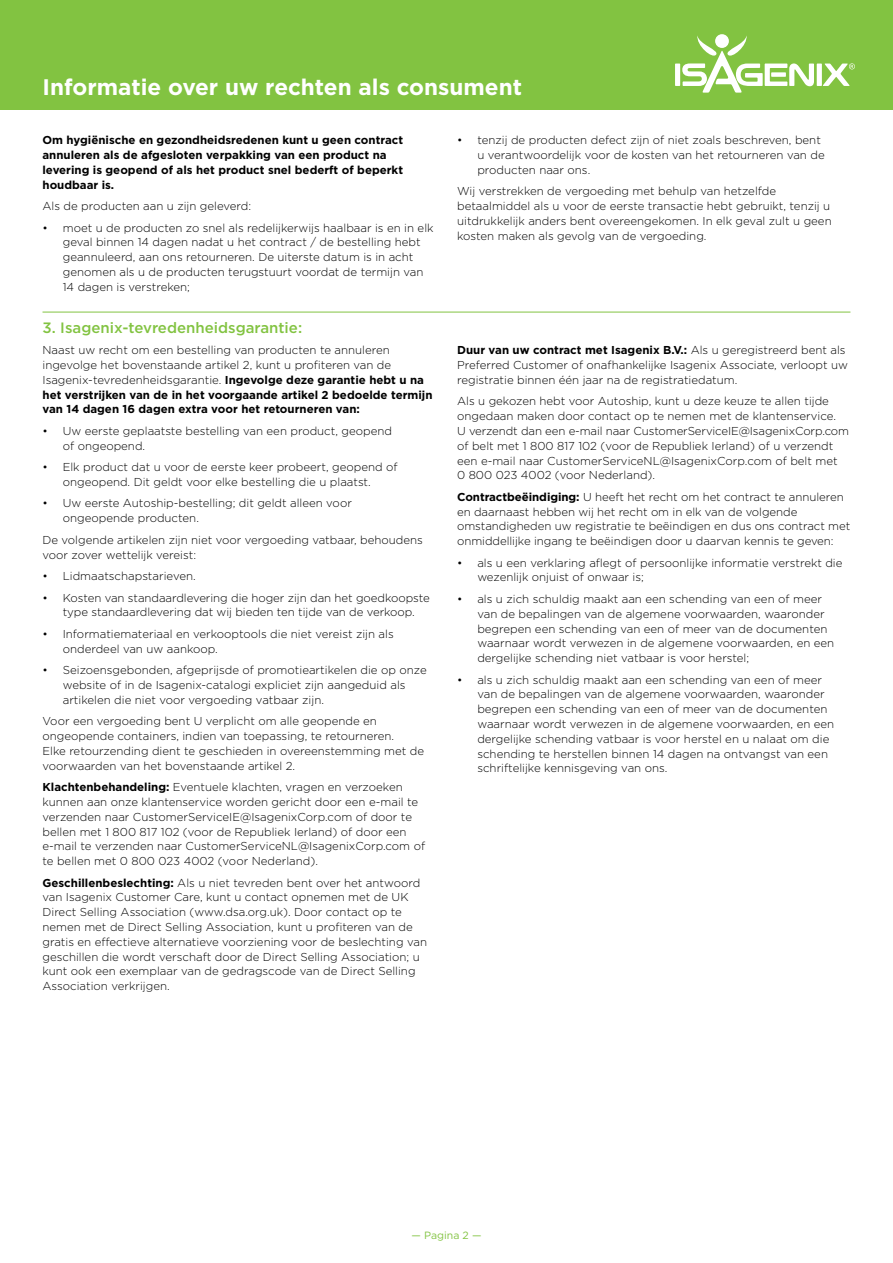
<style>
.page{position:relative;width:893px;height:1263px;background:#fff}
.page>*{position:absolute;margin:0;border:0;box-sizing:border-box;transform-origin:0 0}
.t1{font:700 22.5px "Gotham";color:#fff}
.t2{font:500 15px "Gotham";color:#82c341}
.t3{font:300 11.55px/14.9px "Gotham";color:#000}
.t4{font:700 11.55px/14.9px "Gotham";color:#000}
.t5{font:10.5px "Gotham";color:#82c341}
.s1{font-weight:700}
</style>
<div class="page">
<div style="left:0;top:0;width:893px;height:110px;background:#82c341"></div>
<div style="left:675px;top:64px;width:5px;height:22px;background:#fff"></div>
<div style="left:817px;top:64px;width:5px;height:22px;background:#fff"></div>
<svg style="left:682px;top:35px;width:132px;height:58px"></svg>
<svg style="left:823px;top:63px;width:32px;height:23px"></svg>
<hr style="left:43px;top:312px;width:807px;height:1px;background:#82c341">
<h1 class="t1" style="left:43px;top:72px;width:481px">Informatie over uw rechten als consument</h1>
<p class="t4" style="left:43px;top:133px;width:362px">Om hygiënische en gezondheidsredenen kunt u geen contract annuleren als de afgesloten verpakking van een product na levering is geopend of als het product snel bederft of beperkt houdbaar is.</p>
<p class="t3" style="left:43px;top:198px;width:210px">Als de producten aan u zijn geleverd:</p>
<p class="t3" style="left:63px;top:220px;width:372px;text-indent:-20px">• moet u de producten zo snel als redelijkerwijs haalbaar is en in elk geval binnen 14 dagen nadat u het contract / de bestelling hebt geannuleerd, aan ons retourneren. De uiterste datum is in acht genomen als u de producten terugstuurt voordat de termijn van 14 dagen is verstreken;</p>
<p class="t2" style="left:43px;top:318px;width:261px">3. Isagenix-tevredenheidsgarantie:</p>
<p class="t3" style="left:43px;top:342px;width:391px">Naast uw recht om een bestelling van producten te annuleren ingevolge het bovenstaande artikel 2, kunt u profiteren van de Isagenix-tevredenheidsgarantie. <span class="s1">Ingevolge deze garantie hebt u na het verstrijken van de in het voorgaande artikel 2 bedoelde termijn van 14 dagen 16 dagen extra voor het retourneren van:</span></p>
<p class="t3" style="left:63px;top:423px;width:331px;text-indent:-20px">• Uw eerste geplaatste bestelling van een product, geopend of ongeopend.</p>
<p class="t3" style="left:43px;top:459px;width:357px;text-align:center">• Elk product dat u voor de eerste keer probeert, geopend of ongeopend. Dit geldt voor elke bestelling die u plaatst.</p>
<p class="t3" style="left:63px;top:496px;width:291px;text-indent:-20px">• Uw eerste Autoship-bestelling; dit geldt alleen voor ongeopende producten.</p>
<p class="t3" style="left:43px;top:532px;width:382px">De volgende artikelen zijn niet voor vergoeding vatbaar, behoudens voor zover wettelijk vereist:</p>
<p class="t3" style="left:43px;top:568px;width:155px">• Lidmaatschapstarieven.</p>
<p class="t3" style="left:43px;top:590px;width:389px;text-align:center">• Kosten van standaardlevering die hoger zijn dan het goedkoopste type standaardlevering dat wij bieden ten tijde van de verkoop.</p>
<p class="t3" style="left:63px;top:626px;width:332px;text-indent:-20px">• Informatiemateriaal en verkooptools die niet vereist zijn als onderdeel van uw aankoop.</p>
<p class="t3" style="left:63px;top:662px;width:365px;text-indent:-20px">• Seizoensgebonden, afgeprijsde of promotieartikelen die op onze website of in de Isagenix-catalogi expliciet zijn aangeduid als artikelen die niet voor vergoeding vatbaar zijn.</p>
<p class="t3" style="left:43px;top:713px;width:383px">Voor een vergoeding bent U verplicht om alle geopende en ongeopende containers, indien van toepassing, te retourneren.<br>Elke retourzending dient te geschieden in overeenstemming met de voorwaarden van het bovenstaande artikel 2.</p>
<p class="t3" style="left:43px;top:779px;width:384px"><span class="s1">Klachtenbehandeling:</span> Eventuele klachten, vragen en verzoeken kunnen aan onze klantenservice worden gericht door een e-mail te verzenden naar CustomerServiceIE@IsagenixCorp.com of door te bellen met 1 800 817 102 (voor de Republiek Ierland) of door een e-mail te verzenden naar CustomerServiceNL@IsagenixCorp.com of te bellen met 0 800 023 4002 (voor Nederland).</p>
<p class="t3" style="left:43px;top:875px;width:386px"><span class="s1">Geschillenbeslechting:</span> Als u niet tevreden bent over het antwoord van Isagenix Customer Care, kunt u contact opnemen met de UK Direct Selling Association (www.dsa.org.uk). Door contact op te nemen met de Direct Selling Association, kunt u profiteren van de gratis en effectieve alternatieve voorziening voor de beslechting van geschillen die wordt verschaft door de Direct Selling Association; u kunt ook een exemplaar van de gedragscode van de Direct Selling Association verkrijgen.</p>
<p class="t3" style="left:477px;top:132px;width:349px;text-indent:-20px">• tenzij de producten defect zijn of niet zoals beschreven, bent u verantwoordelijk voor de kosten van het retourneren van de producten naar ons.</p>
<p class="t3" style="left:457px;top:183px;width:376px">Wij verstrekken de vergoeding met behulp van hetzelfde betaalmiddel als u voor de eerste transactie hebt gebruikt, tenzij u uitdrukkelijk anders bent overeengekomen. In elk geval zult u geen kosten maken als gevolg van de vergoeding.</p>
<p class="t3" style="left:457px;top:342px;width:392px"><span class="s1">Duur van uw contract met Isagenix B.V.:</span> Als u geregistreerd bent als<br>Preferred Customer of onafhankelijke Isagenix Associate, verloopt uw registratie binnen één jaar na de registratiedatum.</p>
<p class="t3" style="left:457px;top:394px;width:393px">Als u gekozen hebt voor Autoship, kunt u deze keuze te allen tijde ongedaan maken door contact op te nemen met de klantenservice.<br>U verzendt dan een e-mail naar CustomerServiceIE@IsagenixCorp.com of belt met 1 800 817 102 (voor de Republiek Ierland) of u verzendt een e-mail naar CustomerServiceNL@IsagenixCorp.com of belt met<br>0 800 023 4002 (voor Nederland).</p>
<p class="t3" style="left:457px;top:489px;width:395px"><span class="s1">Contractbeëindiging:</span> U heeft het recht om het contract te annuleren en daarnaast hebben wij het recht om in elk van de volgende omstandigheden uw registratie te beëindigen en dus ons contract met onmiddellijke ingang te beëindigen door u daarvan kennis te geven:</p>
<p class="t3" style="left:477px;top:555px;width:367px;text-indent:-20px">• als u een verklaring aflegt of persoonlijke informatie verstrekt die wezenlijk onjuist of onwaar is;</p>
<p class="t3" style="left:477px;top:591px;width:358px;text-indent:-20px">• als u zich schuldig maakt aan een schending van een of meer van de bepalingen van de algemene voorwaarden, waaronder begrepen een schending van een of meer van de documenten waarnaar wordt verwezen in de algemene voorwaarden, en een dergelijke schending niet vatbaar is voor herstel;</p>
<p class="t3" style="left:477px;top:672px;width:358px;text-indent:-20px">• als u zich schuldig maakt aan een schending van een of meer van de bepalingen van de algemene voorwaarden, waaronder begrepen een schending van een of meer van de documenten waarnaar wordt verwezen in de algemene voorwaarden, en een dergelijke schending vatbaar is voor herstel en u nalaat om die schending te herstellen binnen 14 dagen na ontvangst van een schriftelijke kennisgeving van ons.</p>
<p class="t5" style="left:412px;top:1229px;width:71px">— Pagina 2 —</p>
</div>
